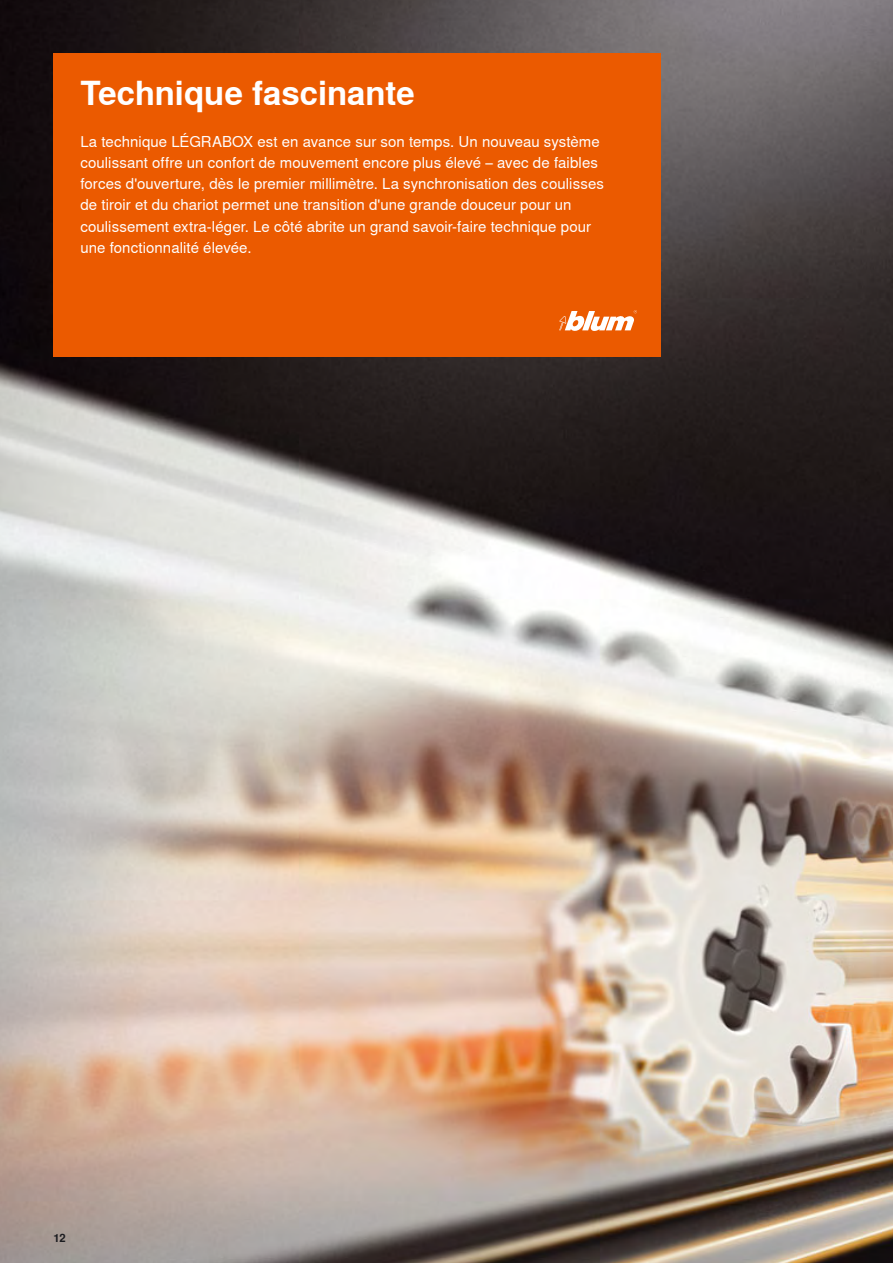
<style>
.page{position:relative;width:893px;height:1263px;background:#fff}
.page>*{position:absolute;margin:0;border:0;box-sizing:border-box;transform-origin:0 0}
.t1{font:700 33px "Nimbus Sans Global";color:#fff}
.t2{font:15px/21px "Nimbus Sans Global";letter-spacing:.005em;color:#fff}
.t3{font:700 11.25px "Nimbus Sans Global";color:#1b1c20}
</style>
<div class="page">
<img style="left:0;top:0;width:893px;height:1263px">
<div style="left:54px;top:54px;width:607px;height:303px;background:#eb5a00"></div>
<svg style="left:559px;top:310px;width:78px;height:21px"></svg>
<h1 class="t1" style="left:80px;top:73px;width:336px">Technique fascinante</h1>
<p class="t2" style="left:80px;top:131px;width:525px">La technique LÉGRABOX est en avance sur son temps. Un nouveau système coulissant offre un confort de mouvement encore plus élevé – avec de faibles forces d'ouverture, dès le premier millimètre. La synchronisation des coulisses de tiroir et du chariot permet une transition d'une grande douceur pour un coulissement extra-léger. Le côté abrite un grand savoir-faire technique pour une fonctionnalité élevée.</p>
<p class="t3" style="left:54px;top:1231px;width:14px">12</p>
</div>
